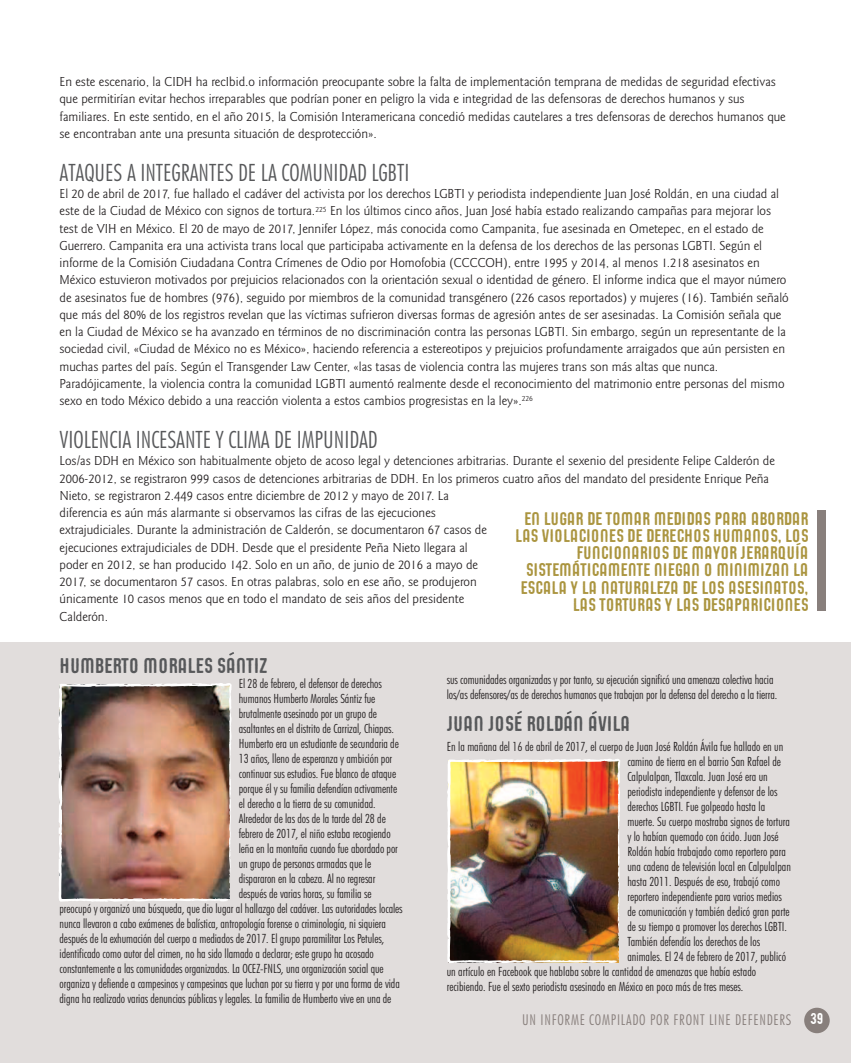
<style>
.page{position:relative;width:851px;height:1063px;background:#fff}
.page>*{position:absolute;margin:0;border:0;box-sizing:border-box;transform-origin:0 0}
.t1{font:300 condensed 24px "Futura BT";color:#57585a}
.t2{font:21px "Stout Rough";color:#57585a}
.t3{font:18px/17.2px "Stout Rough";color:#ab9540;text-align:right}
.t4{font:300 condensed 15px "Futura BT";letter-spacing:.05em;color:#887f7c}
.t5{font:13.5px/17.2px "Goudy Sans";color:#231f20}
.t6{font:300 condensed 12.75px/15px "Futura BT";letter-spacing:-.005em;color:#231f20}
.s1{font-family:"Stout Rough";font-weight:400;font-stretch:normal;color:#fff}
</style>
<div class="page">
<div style="left:816px;top:510px;width:9px;height:101px;background:#887f7c"></div>
<div style="left:0;top:642px;width:850px;height:421px;background:#e1dddc"></div>
<img style="left:58px;top:683px;width:174px;height:219px">
<svg style="left:229px;top:809px;width:3px;height:5px"></svg>
<svg style="left:229px;top:710px;width:3px;height:6px"></svg>
<svg style="left:228px;top:885px;width:2px;height:16px"></svg>
<svg style="left:229px;top:866px;width:2px;height:10px"></svg>
<svg style="left:229px;top:827px;width:3px;height:12px"></svg>
<img style="left:447px;top:759px;width:173px;height:204px">
<div style="left:804px;top:1008px;width:25px;height:25px;background:#887f7c;border-radius:50%"></div>
<svg style="left:229px;top:652px;width:5px;height:4px"></svg>
<svg style="left:517px;top:711px;width:5px;height:3px"></svg>
<p class="t5" style="left:60px;top:74px;width:727px">En este escenario, la CIDH ha recIbid.o información preocupante sobre la falta de implementación temprana de medidas de seguridad efectivas que permitirían evitar hechos irreparables que podrían poner en peligro la vida e integridad de las defensoras de derechos humanos y sus familiares. En este sentido, en el año 2015, la Comisión Interamericana concedió medidas cautelares a tres defensoras de derechos humanos que se encontraban ante una presunta situación de desprotección».</p>
<h1 class="t1" style="left:60px;top:163px;width:351px">ATAQUES A INTEGRANTES DE LA COMUNIDAD LGBTI</h1>
<p class="t5" style="left:60px;top:186px;width:730px">El 20 de abril de 2017, fue hallado el cadáver del activista por los derechos LGBTI y periodista independiente Juan José Roldán, en una ciudad al este de la Ciudad de México con signos de tortura.<sup>225</sup> En los últimos cinco años, Juan José había estado realizando campañas para mejorar los test de VIH en México. El 20 de mayo de 2017, Jennifer López, más conocida como Campanita, fue asesinada en Ometepec, en el estado de Guerrero. Campanita era una activista trans local que participaba activamente en la defensa de los derechos de las personas LGBTI. Según el informe de la Comisión Ciudadana Contra Crímenes de Odio por Homofobia (CCCCOH), entre 1995 y 2014, al menos 1.218 asesinatos en México estuvieron motivados por prejuicios relacionados con la orientación sexual o identidad de género. El informe indica que el mayor número de asesinatos fue de hombres (976), seguido por miembros de la comunidad transgénero (226 casos reportados) y mujeres (16). También señaló que más del 80% de los registros revelan que las víctimas sufrieron diversas formas de agresión antes de ser asesinadas. La Comisión señala que en la Ciudad de México se ha avanzado en términos de no discriminación contra las personas LGBTI. Sin embargo, según un representante de la sociedad civil, «Ciudad de México no es México», haciendo referencia a estereotipos y prejuicios profundamente arraigados que aún persisten en muchas partes del país. Según el Transgender Law Center, «las tasas de violencia contra las mujeres trans son más altas que nunca.<br>Paradójicamente, la violencia contra la comunidad LGBTI aumentó realmente desde el reconocimiento del matrimonio entre personas del mismo sexo en todo México debido a una reacción violenta a estos cambios progresistas en la ley».<sup>226</sup></p>
<h1 class="t1" style="left:60px;top:430px;width:319px">VIOLENCIA INCESANTE Y CLIMA DE IMPUNIDAD</h1>
<p class="t5" style="left:60px;top:453px;width:716px">Los/as DDH en México son habitualmente objeto de acoso legal y detenciones arbitrarias. Durante el sexenio del presidente Felipe Calderón de 2006-2012, se registraron 999 casos de detenciones arbitrarias de DDH. En los primeros cuatro años del mandato del presidente Enrique Peña Nieto, se registraron 2.449 casos entre diciembre de 2012 y mayo de 2017. La<br>diferencia es aún más alarmante si observamos las cifras de las ejecuciones<br>extrajudiciales. Durante la administración de Calderón, se documentaron 67 casos de<br>ejecuciones extrajudiciales de DDH. Desde que el presidente Peña Nieto llegara al<br>poder en 2012, se han producido 142. Solo en un año, de junio de 2016 a mayo de<br>2017, se documentaron 57 casos. En otras palabras, solo en ese año, se produjeron<br>únicamente 10 casos menos que en todo el mandato de seis años del presidente<br>Calderón.</p>
<h3 class="t3" style="left:515px;top:510px;width:294px">EN LUGAR DE TOMAR MEDIDAS PARA ABORDAR LAS VIOLACIONES DE DERECHOS HUMANOS, LOS FUNCIONARIOS DE MAYOR JERARQUIA SISTEMATICAMENTE NIEGAN O MINIMIZAN LA ESCALA Y LA NATURALEZA DE LOS ASESINATOS, LAS TORTURAS Y LAS DESAPARICIONES</h3>
<h2 class="t2" style="left:60px;top:655px;width:209px">HUMBERTO MORALES SANTIZ</h2>
<p class="t6" style="left:239px;top:677px;width:144px">El 28 de febrero, el defensor de derechos</p>
<p class="t6" style="left:239px;top:692px;width:138px">humanos Humberto Morales Sántiz fue</p>
<p class="t6" style="left:239px;top:707px;width:140px">brutalmente asesinado por un grupo de</p>
<p class="t6" style="left:239px;top:722px;width:157px">asaltantes en el distrito de Carrizal, Chiapas.</p>
<p class="t6" style="left:239px;top:737px;width:161px">Humberto era un estudiante de secundaria de</p>
<p class="t6" style="left:239px;top:752px;width:155px">13 años, lleno de esperanza y ambición por</p>
<p class="t6" style="left:239px;top:767px;width:159px">continuar sus estudios. Fue blanco de ataque</p>
<p class="t6" style="left:239px;top:782px;width:160px">porque él y su familia defendían activamente</p>
<p class="t6" style="left:239px;top:797px;width:138px">el derecho a la tierra de su comunidad.</p>
<p class="t6" style="left:239px;top:812px;width:148px">Alrededor de las dos de la tarde del 28 de</p>
<p class="t6" style="left:239px;top:827px;width:153px">febrero de 2017, el niño estaba recogiendo</p>
<p class="t6" style="left:239px;top:842px;width:161px">leña en la montaña cuando fue abordado por</p>
<p class="t6" style="left:239px;top:857px;width:134px">un grupo de personas armadas que le</p>
<p class="t6" style="left:239px;top:872px;width:138px">dispararon en la cabeza. Al no regresar</p>
<p class="t6" style="left:239px;top:887px;width:134px">después de varias horas, su familia se</p>
<p class="t6" style="left:60px;top:902px;width:344px">preocupó y organizó una búsqueda, que dio lugar al hallazgo del cadáver. Las autoridades locales</p>
<p class="t6" style="left:60px;top:917px;width:328px">nunca llevaron a cabo exámenes de balística, antropología forense o criminología, ni siquiera</p>
<p class="t6" style="left:60px;top:932px;width:326px">después de la exhumación del cuerpo a mediados de 2017. El grupo paramilitar Los Petules,</p>
<p class="t6" style="left:60px;top:947px;width:316px">identificado como autor del crimen, no ha sido llamado a declarar; este grupo ha acosado</p>
<p class="t6" style="left:60px;top:962px;width:325px">constantemente a las comunidades organizadas. La OCEZ-FNLS, una organización social que</p>
<p class="t6" style="left:60px;top:977px;width:342px">organiza y defiende a campesinos y campesinas que luchan por su tierra y por una forma de vida</p>
<p class="t6" style="left:60px;top:992px;width:333px">digna ha realizado varias denuncias públicas y legales. La familia de Humberto vive en una de</p>
<p class="t6" style="left:446px;top:673px;width:332px">sus comunidades organizadas y por tanto, su ejecución significó una amenaza colectiva hacia los/as defensores/as de derechos humanos que trabajan por la defensa del derecho a la tierra.</p>
<h2 class="t2" style="left:446px;top:713px;width:185px">JUAN JOSE ROLDAN AVILA</h2>
<p class="t6" style="left:446px;top:739px;width:338px">En la mañana del 16 de abril de 2017, el cuerpo de Juan José Roldán Ávila fue hallado en un</p>
<p class="t6" style="left:627px;top:754px;width:155px">camino de tierra en el barrio San Rafael de</p>
<p class="t6" style="left:627px;top:769px;width:142px">Calpulalpan, Tlaxcala. Juan José era un</p>
<p class="t6" style="left:627px;top:784px;width:152px">periodista independiente y defensor de los</p>
<p class="t6" style="left:627px;top:799px;width:139px">derechos LGBTI. Fue golpeado hasta la</p>
<p class="t6" style="left:627px;top:814px;width:164px">muerte. Su cuerpo mostraba signos de tortura</p>
<p class="t6" style="left:627px;top:829px;width:153px">y lo habían quemado con ácido. Juan José</p>
<p class="t6" style="left:627px;top:844px;width:160px">Roldán había trabajado como reportero para</p>
<p class="t6" style="left:627px;top:859px;width:165px">una cadena de televisión local en Calpulalpan</p>
<p class="t6" style="left:627px;top:874px;width:154px">hasta 2011. Después de eso, trabajó como</p>
<p class="t6" style="left:627px;top:889px;width:156px">reportero independiente para varios medios</p>
<p class="t6" style="left:627px;top:904px;width:164px">de comunicación y también dedicó gran parte</p>
<p class="t6" style="left:627px;top:919px;width:161px">de su tiempo a promover los derechos LGBTI.</p>
<p class="t6" style="left:627px;top:934px;width:134px">También defendía los derechos de los</p>
<p class="t6" style="left:627px;top:949px;width:160px">animales. El 24 de febrero de 2017, publicó</p>
<p class="t6" style="left:446px;top:964px;width:311px">un artículo en Facebook que hablaba sobre la cantidad de amenazas que había estado</p>
<p class="t6" style="left:446px;top:979px;width:298px">recibiendo. Fue el sexto periodista asesinado en México en poco más de tres meses.</p>
<p class="t4" style="left:522px;top:1014px;width:303px">UN INFORME COMPILADO POR FRONT LINE DEFENDERS <span class="s1">39</span></p>
</div>
